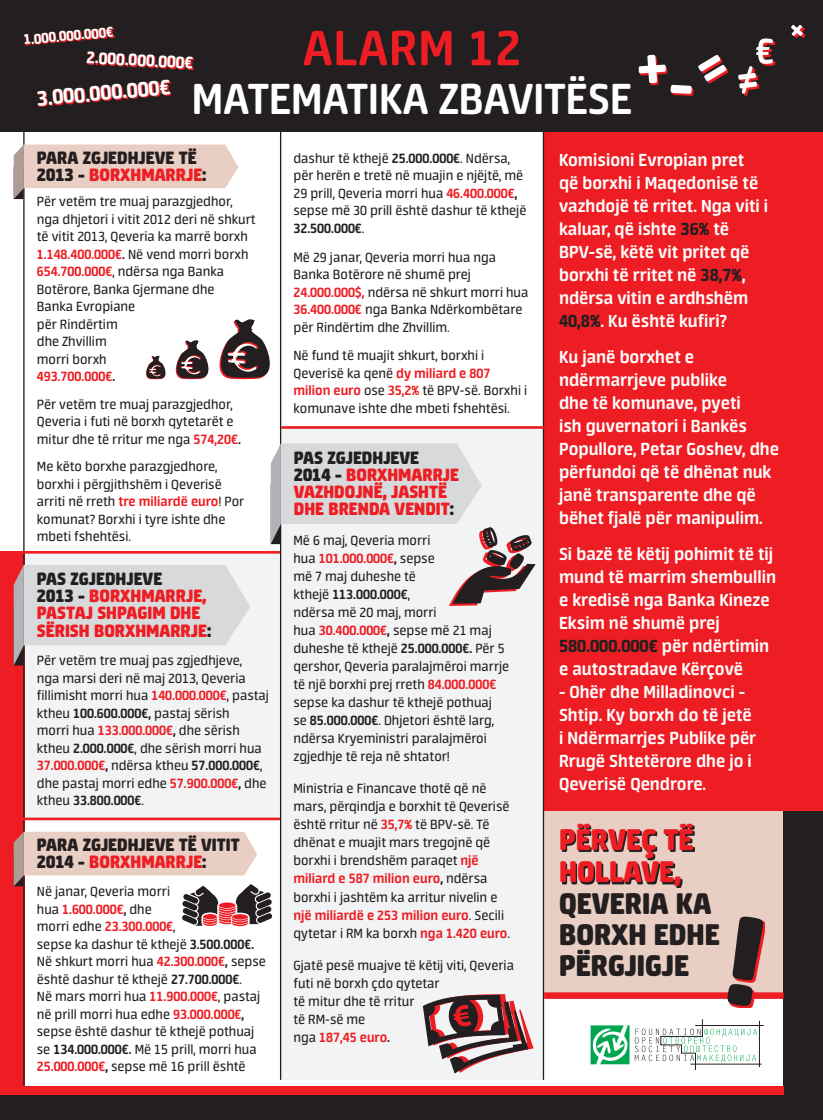
<style>
.page{position:relative;width:823px;height:1120px;background:#fff}
.page>*{position:absolute;margin:0;border:0;box-sizing:border-box;transform-origin:0 0}
.t1{font:700 55.6px "Neuron";letter-spacing:.02em;color:#ee1d23}
.t2{font:700 48.5px "Neuron";color:#fff}
.t3{font:900 33px/31.5px "Neuron";color:#231f20}
.t4{font:800 23.4px "Neuron";color:#fff}
.t5{font:900 19.7px/17px "Neuron";color:#ee1d23}
.t6{font:900 19.7px/17px "Neuron";color:#231f20}
.t7{font:700 19.5px/23px "Neuron";color:#fff}
.t8{font:800 18.7px "Neuron";color:#fff}
.t9{font:800 15.7px "Neuron";color:#fff}
.t10{font:15px/17.5px "Neuron";color:#231f20}
.s1{color:#ee1d23}
.s2{font-weight:700;color:#ee1d23}
.s3{font-weight:700}
.s4{color:#231f20}
.s5{font-weight:800;color:#231f20}
</style>
<div class="page">
<div style="left:542px;top:803px;width:241px;height:192px;background:#e8cec3"></div>
<div style="left:24px;top:552px;width:256px;height:267px;background:#f2f3f4"></div>
<div style="left:280px;top:427px;width:263px;height:653px;background:#f2f3f4"></div>
<div style="left:783px;top:124px;width:39px;height:980px;background:#231f20"></div>
<div style="left:543px;top:132px;width:279px;height:679px;background:#ee1d23"></div>
<div style="left:0;top:551px;width:24px;height:538px;background:#ee1d23"></div>
<hr style="left:23px;top:127px;width:2px;height:958px;background:#231f20">
<div style="left:0;top:0;width:822px;height:132px;background:#231f20"></div>
<div style="left:0;top:1086px;width:783px;height:9px;background:#ee1d23"></div>
<div style="left:0;top:1095px;width:822px;height:25px;background:#231f20"></div>
<hr style="left:758px;top:1021px;width:1px;height:46px;background:#231f20">
<hr style="left:690px;top:1064px;width:71px;height:1px;background:#231f20">
<svg style="left:590px;top:1019px;width:166px;height:51px"></svg>
<hr style="left:660px;top:1036px;width:42px;height:1px;background:#231f20">
<hr style="left:694px;top:1025px;width:69px;height:1px;background:#231f20">
<hr style="left:280px;top:132px;width:1px;height:948px;background:#231f20">
<hr style="left:542px;top:132px;width:2px;height:948px;background:#231f20">
<hr style="left:23px;top:551px;width:257px;height:2px;background:#ee1d23">
<hr style="left:281px;top:426px;width:264px;height:3px;background:#ee1d23">
<hr style="left:19px;top:817px;width:261px;height:3px;background:#ee1d23">
<div style="left:544px;top:992px;width:239px;height:7px;background:#ee1d23"></div>
<svg style="left:14px;top:144px;width:224px;height:55px"></svg>
<svg style="left:14px;top:565px;width:236px;height:100px"></svg>
<svg style="left:146px;top:319px;width:124px;height:60px"></svg>
<svg style="left:14px;top:832px;width:258px;height:94px"></svg>
<svg style="left:270px;top:443px;width:265px;height:163px"></svg>
<svg style="left:562px;top:825px;width:132px;height:63px"></svg>
<svg style="left:638px;top:55px;width:53px;height:39px"></svg>
<svg style="left:698px;top:55px;width:28px;height:27px"></svg>
<svg style="left:791px;top:25px;width:11px;height:11px"></svg>
<svg style="left:738px;top:38px;width:34px;height:58px"></svg>
<svg style="left:25px;top:28px;width:89px;height:17px"></svg>
<svg style="left:88px;top:52px;width:106px;height:18px"></svg>
<svg style="left:39px;top:81px;width:132px;height:26px"></svg>
<svg style="left:735px;top:921px;width:29px;height:87px"></svg>
<svg style="left:726px;top:916px;width:37px;height:91px"></svg>
<svg style="left:422px;top:994px;width:111px;height:79px"></svg>
<p class="t9" style="left:23px;top:31px;width:91px;rotate:-5deg">1.000.000.000€</p>
<p class="t8" style="left:87px;top:46px;width:108px;rotate:3deg">2.000.000.000€</p>
<p class="t4" style="left:36px;top:85px;width:135px;rotate:-5deg">3.000.000.000€</p>
<p class="t1" style="left:303px;top:16px;width:220px">ALARM 12</p>
<p class="t2" style="left:192px;top:71px;width:441px">MATEMATIKA ZBAVITËSE</p>
<p class="t6" style="left:37px;top:149px;width:171px">PARA ZGJEDHJEVE TË<br>2013 - <span class="s1">BORXHMARRJE</span>:</p>
<p class="t10" style="left:37px;top:193px;width:220px">Për vetëm tre muaj parazgjedhor, nga dhjetori i vitit 2012 deri në shkurt të vitit 2013, Qeveria ka marrë borxh<br><span class="s2">1.148.400.000€</span><span class="s3">.</span> Në vend morri borxh<br><span class="s2">654.700.000€</span>, ndërsa nga Banka<br>Botërore, Banka Gjermane dhe<br>Banka Evropiane<br>për Rindërtim<br>dhe Zhvillim<br>morri borxh<br><span class="s2">493.700.000€</span><span class="s3">.</span></p>
<p class="t10" style="left:37px;top:395px;width:205px">Për vetëm tre muaj parazgjedhor,<br>Qeveria i futi në borxh qytetarët e mitur dhe të rritur me nga <span class="s2">574,20€</span><span class="s3">.</span></p>
<p class="t10" style="left:37px;top:458px;width:209px">Me këto borxhe parazgjedhore, borxhi i përgjithshëm i Qeverisë arriti në rreth <span class="s2">tre miliardë euro</span>! Por komunat? Borxhi i tyre ishte dhe mbeti fshehtësi.</p>
<p class="t5" style="left:37px;top:570px;width:176px"><span class="s4">PAS ZGJEDHJEVE<br>2013 -</span> BORXHMARRJE,<br>PASTAJ SHPAGIM DHE<br>SËRISH BORXHMARRJE<span class="s4">:</span></p>
<p class="t10" style="left:37px;top:652px;width:233px">Për vetëm tre muaj pas zgjedhjeve,<br>nga marsi deri në maj 2013, Qeveria fillimisht morri hua <span class="s2">140.000.000€</span>, pastaj ktheu <span class="s3">100.600.000€,</span> pastaj sërish<br>morri hua <span class="s2">133.000.000€</span><span class="s3">,</span> dhe sërish ktheu <span class="s3">2.000.000€</span>, dhe sërish morri hua <span class="s2">37.000.000€</span><span class="s3">,</span> ndërsa ktheu <span class="s3">57.000.000€</span>, dhe pastaj morri edhe <span class="s2">57.900.000€</span><span class="s3">,</span> dhe ktheu <span class="s3">33.800.000€</span>.</p>
<p class="t6" style="left:37px;top:836px;width:204px">PARA ZGJEDHJEVE TË VITIT<br>2014 - <span class="s1">BORXHMARRJE</span>:</p>
<p class="t10" style="left:37px;top:883px;width:230px">Në janar, Qeveria morri<br>hua <span class="s2">1.600.000€</span><span class="s3">,</span> dhe<br>morri edhe <span class="s2">23.300.000€</span>,<br>sepse ka dashur të kthejë <span class="s3">3.500.000€.<br></span>Në shkurt morri hua <span class="s2">42.300.000€</span><span class="s3">,</span> sepse është dashur të kthejë <span class="s3">27.700.000€</span>.<br>Në mars morri hua <span class="s2">11.900.000€</span>, pastaj në prill morri hua edhe <span class="s2">93.000.000€</span><span class="s3">, </span>sepse është dashur të kthejë pothuaj se <span class="s3">134.000.000€.</span> Më 15 prill, morri hua <span class="s2">25.000.000€</span><span class="s3">,</span> sepse më 16 prill është</p>
<p class="t10" style="left:293px;top:149px;width:234px">dashur të kthejë <span class="s3">25.000.000€</span>. Ndërsa, për herën e tretë në muajin e njëjtë, më 29 prill, Qeveria morri hua <span class="s2">46.400.000€</span><span class="s3">, </span>sepse më 30 prill është dashur të kthejë <span class="s3">32.500.000€</span>.</p>
<p class="t10" style="left:293px;top:248px;width:236px">Më 29 janar, Qeveria morri hua nga Banka Botërore në shumë prej <span class="s2">24.000.000$,</span> ndërsa në shkurt morri hua <span class="s2">36.400.000€</span> nga Banka Ndërkombëtare për Rindërtim dhe Zhvillim.</p>
<p class="t10" style="left:293px;top:347px;width:235px">Në fund të muajit shkurt, borxhi i Qeverisë ka qenë <span class="s2">dy miliard e 807 milion euro</span> ose <span class="s2">35,2%</span> të BPV-së. Borxhi i komunave ishte dhe mbeti fshehtësi.</p>
<p class="t5" style="left:293px;top:449px;width:167px"><span class="s4">PAS ZGJEDHJEVE<br>2014 -</span> BORXHMARRJE<br>VAZHDOJNË, JASHTË<br>DHE BRENDA VENDIT<span class="s4">:</span></p>
<p class="t10" style="left:293px;top:531px;width:217px;line-height:18px">Më 6 maj, Qeveria morri<br>hua <span class="s2">101.000.000€</span><span class="s3">,</span> sepse<br>më 7 maj duheshe të<br>kthejë <span class="s3">113.000.000€</span>,<br>ndërsa më 20 maj, morri<br>hua <span class="s2">30.400.000€</span><span class="s3">,</span> sepse më 21 maj duheshe të kthejë <span class="s3">25.000.000€.</span> Për 5 qershor, Qeveria paralajmëroi marrje të një borxhi prej rreth <span class="s2">84.000.000€ </span>sepse ka dashur të kthejë pothuaj<br>se <span class="s3">85.000.000€</span>. Dhjetori është larg, ndërsa Kryeministri paralajmëroi zgjedhje të reja në shtator!</p>
<p class="t10" style="left:293px;top:780px;width:218px;line-height:18px">Ministria e Financave thotë që në mars, përqindja e borxhit të Qeverisë është rritur në <span class="s2">35,7%</span> të BPV-së. Të dhënat e muajit mars tregojnë që borxhi i brendshëm paraqet <span class="s2">një miliard e 587 milion euro</span><span class="s3">,</span> ndërsa borxhi i jashtëm ka arritur nivelin e <span class="s2">një miliardë e 253 milion euro</span>. Secili qytetar i RM ka borxh <span class="s2">nga 1.420 euro</span>.</p>
<p class="t10" style="left:293px;top:956px;width:222px;line-height:18px">Gjatë pesë muajve të këtij viti, Qeveria futi në borxh çdo qytetar<br>të mitur dhe të rritur<br>të RM-së me<br>nga <span class="s2">187,45 euro</span><span class="s3">.</span></p>
<p class="t7" style="left:558px;top:148px;width:210px">Komisioni Evropian pret që borxhi i Maqedonisë të vazhdojë të rritet. Nga viti i kaluar, që ishte <span class="s5">36%</span> të<br>BPV-së, këtë vit pritet që borxhi të rritet në <span class="s5">38,7%</span>, ndërsa vitin e ardhshëm<br><span class="s5">40,8%</span>. Ku është kufiri?</p>
<p class="t7" style="left:558px;top:345px;width:221px">Ku janë borxhet e ndërmarrjeve publike<br>dhe të komunave, pyeti<br>ish guvernatori i Bankës<br>Popullore, Petar Goshev, dhe përfundoi që të dhënat nuk janë transparente dhe që bëhet fjalë për manipulim.</p>
<p class="t7" style="left:558px;top:542px;width:218px">Si bazë të këtij pohimit të tij mund të marrim shembullin e kredisë nga Banka Kineze<br>Eksim në shumë prej<br><span class="s5">580.000.000€</span> për ndërtimin e autostradave Kërçovë</p>
<p class="t7" style="left:558px;top:680px;width:199px">- Ohër dhe Milladinovci -<br>Shtip. Ky borxh do të jetë i Ndërmarrjes Publike për<br>Rrugë Shtetërore dhe jo i<br>Qeverisë Qendrore.</p>
<p class="t3" style="left:558px;top:823px;width:162px"><span class="s1">PËRVEÇ TË<br>HOLLAVE,<br></span>QEVERIA KA<br>BORXH EDHE<br>PËRGJIGJE</p>
</div>
